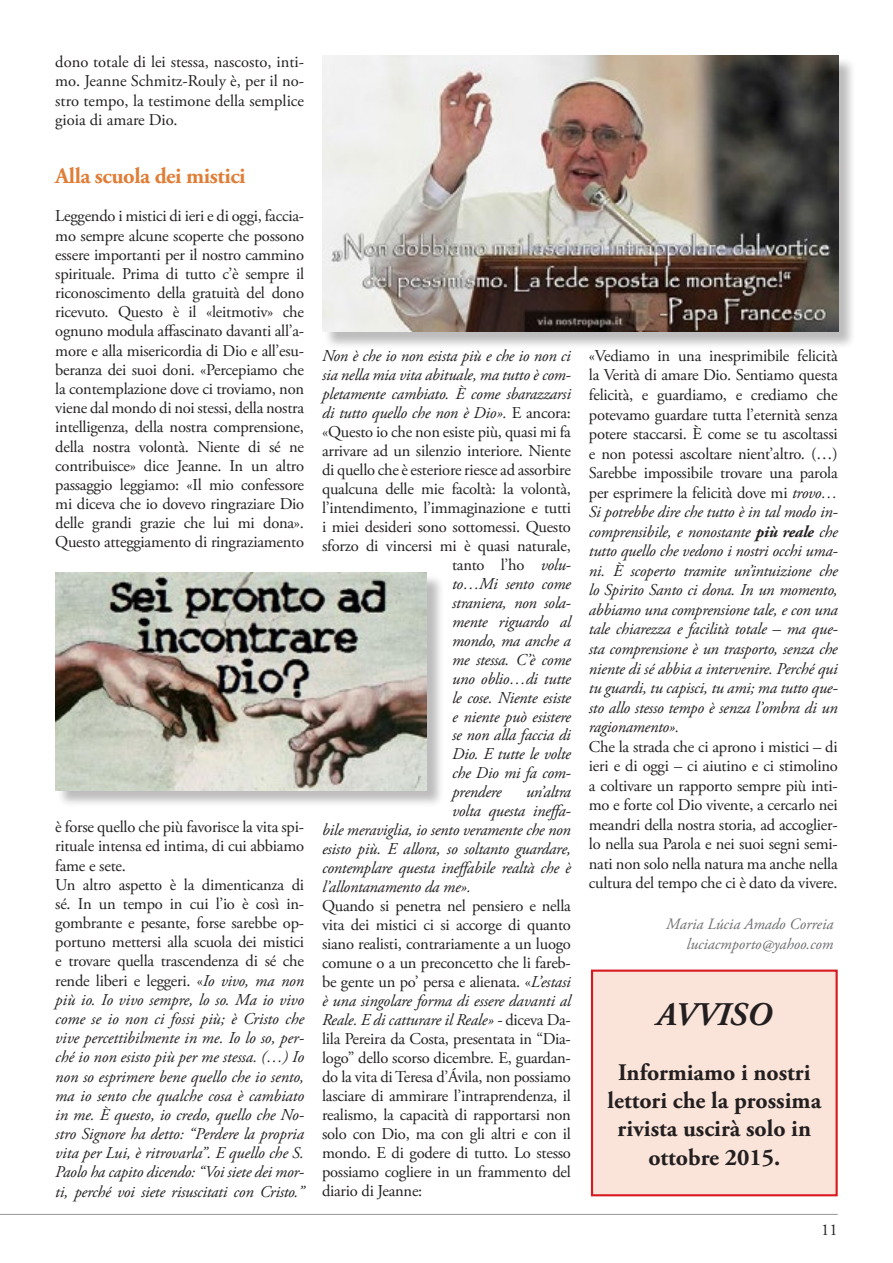
<style>
.page{position:relative;width:893px;height:1263px;background:#fff}
.page>*{position:absolute;margin:0;border:0;box-sizing:border-box;transform-origin:0 0}
.t1{font:italic 700 33px "Adobe Garamond Pro";color:#231f20}
.t2{font:700 23.7px/28.5px "Adobe Garamond Pro";color:#231f20;text-align:center}
.t3{font:700 22.5px "Adobe Garamond Pro";letter-spacing:-.02em;color:#e07e37}
.t4{font:italic 16.5px/19.2px "Adobe Garamond Pro";letter-spacing:-.015em;color:#231f20}
.t5{font:16.5px/19.2px "Adobe Garamond Pro";letter-spacing:-.015em;color:#231f20;text-align:justify}
.t6{font:italic 15.75px/20.1px "Adobe Garamond Pro";color:#6d6e71;text-align:right}
.s1{font-style:normal}
.s2{font-style:italic}
.s3{font-weight:700}
</style>
<div class="page">
<hr style="left:0;top:1214px;width:838px;height:1px;background:#939598">
<div style="left:323px;top:56px;width:532px;height:293px;background:#231f20;opacity:.3"></div>
<img style="left:323px;top:55px;width:515px;height:277px">
<div style="left:56px;top:573px;width:388px;height:234px;background:#231f20;opacity:.3"></div>
<img style="left:55px;top:572px;width:372px;height:218px">
<div style="left:592px;top:971px;width:245px;height:224px;background:#fae4d9"></div>
<div style="left:591px;top:969px;width:247px;height:227px;border:2px solid #d71920"></div>
<p class="t5" style="left:55px;top:53px;width:250px">dono totale di lei stessa, nascosto, inti&shy;mo. Jeanne Schmitz-Rouly è, per il no&shy;stro tempo, la testimone della semplice gioia di amare Dio.</p>
<h3 class="t3" style="left:55px;top:163px;width:192px">Alla scuola dei mistici</h3>
<p class="t5" style="left:55px;top:207px;width:250px">Leggendo i mistici di ieri e di oggi, faccia&shy;mo sempre alcune scoperte che possono essere importanti per il nostro cammino spirituale. Prima di tutto c’è sempre il riconoscimento della gratuità del dono ricevuto. Questo è il «leitmotiv» che ognuno modula affascinato davanti all’a&shy;more e alla misericordia di Dio e all’esu&shy;beranza dei suoi doni. «Percepiamo che la contemplazione dove ci troviamo, non viene dal mondo di noi stessi, della nostra intelligenza, della nostra comprensione, della nostra volontà. Niente di sé ne contribuisce» dice Jeanne. In un altro passaggio leggiamo: «Il mio confessore mi diceva che io dovevo ringraziare Dio delle grandi grazie che lui mi dona».<br>Questo atteggiamento di ringraziamento</p>
<p class="t4" style="left:55px;top:818px;width:250px"><span class="s1">è forse quello che più favorisce la vita spi&shy;rituale intensa ed intima, di cui abbiamo fame e sete.<br>Un altro aspetto è la dimenticanza di sé. In un tempo in cui l’io è così in&shy;gombrante e pesante, forse sarebbe op&shy;portuno mettersi alla scuola dei mistici e trovare quella trascendenza di sé che rende liberi e leggeri. «</span>Io vivo, ma non più io. Io vivo sempre, lo so. Ma io vivo come se io non ci fossi più; è Cristo che vive percettibilmente in me. Io lo so, per&shy;ché io non esisto più per me stessa. (…) Io non so esprimere bene quello che io sento, ma io sento che qualche cosa è cambiato in me. È questo, io credo, quello che No&shy;stro Signore ha detto: “Perdere la propria vita per Lui, è ritrovarla”. E quello che S.<br>Paolo ha capito dicendo: “Voi siete dei mor&shy;ti, perché voi siete risuscitati con Cristo.”</p>
<p class="t4" style="left:322px;top:347px;width:250px">Non è che io non esista più e che io non ci</p>
<p class="t4" style="left:322px;top:366px;width:250px">sia nella mia vita abituale, ma tutto è com-</p>
<p class="t4" style="left:322px;top:384px;width:250px">pletamente cambiato. È come sbarazzarsi</p>
<p class="t4" style="left:322px;top:403px;width:250px">di tutto quello che non è Dio». <span class="s1">E ancora:</span></p>
<p class="t5" style="left:322px;top:423px;width:250px">«Questo io che non esiste più, quasi mi fa</p>
<p class="t5" style="left:322px;top:442px;width:250px">arrivare ad un silenzio interiore. Niente</p>
<p class="t5" style="left:322px;top:461px;width:250px">di quello che è esteriore riesce ad assorbire</p>
<p class="t5" style="left:322px;top:479px;width:250px">qualcuna delle mie facoltà: la volontà,</p>
<p class="t5" style="left:322px;top:498px;width:250px">l’intendimento, l’immaginazione e tutti</p>
<p class="t5" style="left:322px;top:517px;width:250px">i miei desideri sono sottomessi. Questo</p>
<p class="t5" style="left:322px;top:536px;width:250px">sforzo di vincersi mi è quasi naturale,</p>
<p class="t5" style="left:452px;top:555px;width:120px">tanto l’ho <span class="s2">volu-</span></p>
<p class="t4" style="left:452px;top:574px;width:120px">to…Mi sento come</p>
<p class="t4" style="left:452px;top:593px;width:120px">straniera, non sola-</p>
<p class="t4" style="left:452px;top:612px;width:120px">mente riguardo al</p>
<p class="t4" style="left:452px;top:631px;width:120px">mondo, ma anche a</p>
<p class="t4" style="left:452px;top:650px;width:120px">me stessa. C’è come</p>
<p class="t4" style="left:452px;top:669px;width:120px">uno oblio…di tutte</p>
<p class="t4" style="left:452px;top:688px;width:120px">le cose. Niente esiste</p>
<p class="t4" style="left:452px;top:707px;width:120px">e niente può esistere</p>
<p class="t4" style="left:452px;top:726px;width:120px">se non alla faccia di</p>
<p class="t4" style="left:452px;top:745px;width:120px">Dio. E tutte le volte</p>
<p class="t4" style="left:452px;top:764px;width:120px">che Dio mi fa com-</p>
<p class="t4" style="left:452px;top:783px;width:51px">prendere</p>
<p class="t4" style="left:526px;top:783px;width:46px">un’altra</p>
<p class="t4" style="left:452px;top:802px;width:120px">volta questa ineffa-</p>
<p class="t4" style="left:322px;top:821px;width:250px">bile meraviglia, io sento veramente che non</p>
<p class="t4" style="left:322px;top:840px;width:250px">esisto più. E allora, so soltanto guardare,</p>
<p class="t4" style="left:322px;top:859px;width:250px">contemplare questa ineffabile realtà che è</p>
<p class="t4" style="left:322px;top:878px;width:150px">l’allontanamento da me».</p>
<p class="t5" style="left:322px;top:897px;width:250px">Quando si penetra nel pensiero e nella vita dei mistici ci si accorge di quanto siano realisti, contrariamente a un luogo comune o a un preconcetto che li fareb&shy;be gente un po’ persa e alienata. «<span class="s2">L’estasi è una singolare forma di essere davanti al Reale. E di catturare il Reale» -</span> diceva Da&shy;lila Pereira da Costa, presentata in “Dia&shy;logo” dello scorso dicembre<span class="s2">.</span> E, guardan&shy;do la vita di Teresa d’Ávila, non possiamo lasciare di ammirare l’intraprendenza, il realismo, la capacità di rapportarsi non solo con Dio, ma con gli altri e con il mondo. E di godere di tutto. Lo stesso possiamo cogliere in un frammento del diario di Jeanne:</p>
<p class="t4" style="left:589px;top:346px;width:250px;text-align:justify"><span class="s1">«Vediamo in una inesprimibile felicità la Verità di amare Dio. Sentiamo questa felicità, e guardiamo, e crediamo che potevamo guardare tutta l’eternità senza potere staccarsi. È come se tu ascoltassi e non potessi ascoltare nient’altro. (…)<br>Sarebbe impossibile trovare una parola per esprimere la felicità dove mi</span> trovo… Si potrebbe dire che tutto è in tal modo in&shy;comprensibile, e nonostante <span class="s3">più reale</span> che tutto quello che vedono i nostri occhi uma&shy;ni. È scoperto tramite un’intuizione che lo Spirito Santo ci dona. In un momento, abbiamo una comprensione tale, e con una tale chiarezza e facilità totale – ma que&shy;sta comprensione è un trasporto, senza che niente di sé abbia a intervenire. Perché qui tu guardi, tu capisci, tu ami; ma tutto que&shy;sto allo stesso tempo è senza l’ombra di un ragionamento».</p>
<p class="t5" style="left:589px;top:737px;width:250px">Che la strada che ci aprono i mistici – di ieri e di oggi – ci aiutino e ci stimolino a coltivare un rapporto sempre più inti&shy;mo e forte col Dio vivente, a cercarlo nei meandri della nostra storia, ad accoglier&shy;lo nella sua Parola e nei suoi segni semi&shy;nati non solo nella natura ma anche nella cultura del tempo che ci è dato da vivere.</p>
<p class="t6" style="left:666px;top:914px;width:169px">Maria Lúcia Amado Correia luciacmporto@yahoo.com</p>
<h1 class="t1" style="left:657px;top:995px;width:117px">AVVISO</h1>
<h2 class="t2" style="left:607px;top:1058px;width:215px">Informiamo i nostri lettori che la prossima rivista uscirà solo in ottobre 2015.</h2>
<p class="t5" style="left:821px;top:1220px;width:18px">11</p>
</div>
